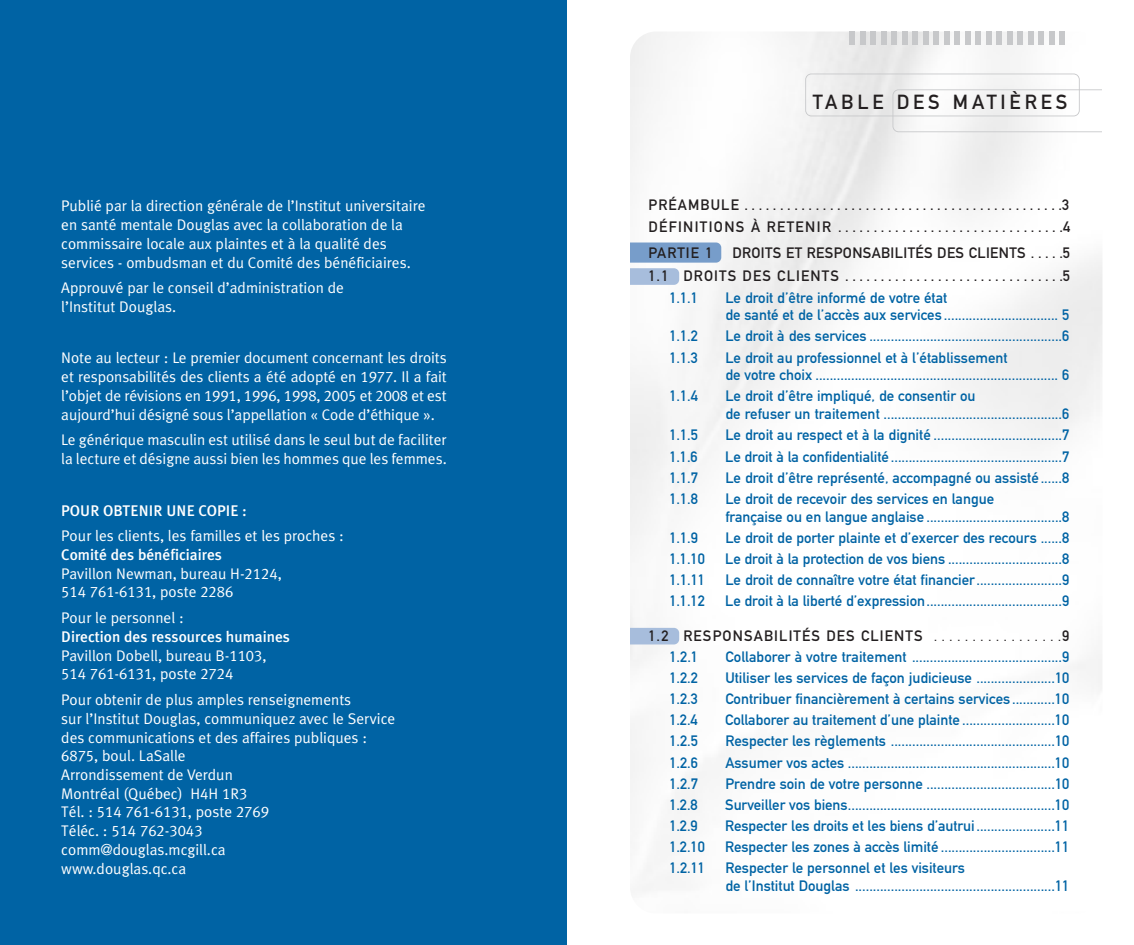
<style>
.page{position:relative;width:1134px;height:945px;background:#fff}
.page>*{position:absolute;margin:0;border:0;box-sizing:border-box;transform-origin:0 0}
.t1{font:20.12px "DIN Mittelschrift Alternate";letter-spacing:.19em;color:#231f20}
.t2{font:15.4px/18.7px "Meta Plus Normal";color:#fff}
.t3{font:15.4px/18.7px "Meta Plus Normal Caps";color:#fff}
.t4{font:500 15.4px "Meta Plus";color:#fff}
.t5{font:14.88px/17.7px "DIN Mittelschrift Alternate";color:#0063a4}
.t6{font:14.88px/22.1px "DIN Mittelschrift Alternate";letter-spacing:.075em;color:#231f20}
.t7{font:14.88px/23.8px "DIN Mittelschrift Alternate";letter-spacing:.025em;color:#231f20;text-align:right}
.s1{font-family:"Meta Plus Normal Caps"}
.s2{font-family:"Meta Plus Normal"}
.s3{font-size:12.25px}
.s4{color:#0063a4}
</style>
<div class="page">
<div style="left:0;top:0;width:567px;height:945px;background:#0063a4"></div>
<div style="left:850px;top:32px;width:5px;height:14px;background:#c7c8ca"></div>
<div style="left:860px;top:32px;width:6px;height:14px;background:#c7c8ca"></div>
<div style="left:871px;top:32px;width:5px;height:14px;background:#c7c8ca"></div>
<div style="left:881px;top:32px;width:6px;height:14px;background:#c7c8ca"></div>
<div style="left:892px;top:32px;width:5px;height:14px;background:#c7c8ca"></div>
<div style="left:902px;top:32px;width:6px;height:14px;background:#c7c8ca"></div>
<div style="left:913px;top:32px;width:5px;height:14px;background:#c7c8ca"></div>
<div style="left:923px;top:32px;width:6px;height:14px;background:#c7c8ca"></div>
<div style="left:934px;top:32px;width:5px;height:14px;background:#c7c8ca"></div>
<div style="left:944px;top:32px;width:6px;height:14px;background:#c7c8ca"></div>
<div style="left:955px;top:32px;width:5px;height:14px;background:#c7c8ca"></div>
<div style="left:965px;top:32px;width:6px;height:14px;background:#c7c8ca"></div>
<div style="left:976px;top:32px;width:5px;height:14px;background:#c7c8ca"></div>
<div style="left:986px;top:32px;width:6px;height:14px;background:#c7c8ca"></div>
<div style="left:997px;top:32px;width:5px;height:14px;background:#c7c8ca"></div>
<div style="left:1007px;top:32px;width:6px;height:14px;background:#c7c8ca"></div>
<div style="left:1018px;top:32px;width:5px;height:14px;background:#c7c8ca"></div>
<div style="left:1028px;top:32px;width:6px;height:14px;background:#c7c8ca"></div>
<div style="left:1039px;top:32px;width:5px;height:14px;background:#c7c8ca"></div>
<div style="left:1049px;top:32px;width:6px;height:14px;background:#c7c8ca"></div>
<div style="left:1060px;top:32px;width:5px;height:14px;background:#c7c8ca"></div>
<div style="left:805px;top:74px;width:275px;height:42px;border:2px solid #c7c8ca;border-radius:6px"></div>
<div style="left:892px;top:89px;width:236px;height:43px;border:2px solid #c7c8ca;border-radius:6px"></div>
<div style="left:1102px;top:68px;width:30px;height:96px;background:#fff"></div>
<div style="left:592px;top:243px;width:129px;height:20px;background:#779dca;border-radius:5px"></div>
<div style="left:596px;top:268px;width:83px;height:17px;background:#a7bddc;border-radius:5px"></div>
<div style="left:596px;top:628px;width:83px;height:16px;background:#a7bddc;border-radius:5px"></div>
<div style="left:586px;top:223px;width:44px;height:467px;background:#fff"></div>
<p class="t2" style="left:61px;top:198px;width:366px">Publié par la direction générale de l’Institut universitaire en santé mentale Douglas avec la collaboration de la commissaire locale aux plaintes et à la qualité des services - ombudsman et du Comité des bénéficiaires.</p>
<p class="t2" style="left:61px;top:280px;width:284px">Approuvé par le conseil d’administration de l’Institut Douglas.</p>
<p class="t2" style="left:61px;top:350px;width:387px;text-align:justify">Note au lecteur : Le premier document concernant les droits et responsabilités des clients a été adopté en <span class="s1">1977</span>. Il a fait l’objet de révisions en <span class="s1">1991, 1996, 1998</span>, <span class="s1">2005</span> et <span class="s1">2008</span> et est aujourd’hui désigné sous l’appellation « Code d’éthique ».</p>
<p class="t2" style="left:61px;top:432px;width:387px">Le générique masculin est utilisé dans le seul but de faciliter la lecture et désigne aussi bien les hommes que les femmes.</p>
<p class="t4" style="left:61px;top:504px;width:187px">POUR OBTENIR UNE COPIE :</p>
<p class="t2" style="left:61px;top:528px;width:284px">Pour les clients, les familles et les proches :</p>
<p class="t4" style="left:61px;top:549px;width:162px">Comité des bénéficiaires</p>
<p class="t2" style="left:61px;top:565px;width:222px">Pavillon Newman, bureau H-<span class="s1">2124</span>,</p>
<p class="t3" style="left:61px;top:583px;width:174px">514 761-6131<span class="s2">, poste</span> 2286</p>
<p class="t2" style="left:61px;top:610px;width:124px">Pour le personnel :</p>
<p class="t4" style="left:61px;top:631px;width:230px">Direction des ressources humaines</p>
<p class="t2" style="left:61px;top:647px;width:207px">Pavillon Dobell, bureau B-<span class="s1">1103</span>,</p>
<p class="t3" style="left:61px;top:665px;width:174px">514 761-6131<span class="s2">, poste</span> 2724</p>
<p class="t2" style="left:61px;top:692px;width:336px">Pour obtenir de plus amples renseignements<br>sur l’Institut Douglas, communiquez avec le Service des communications et des affaires publiques :<br><span class="s1">6875</span>, boul. LaSalle<br>Arrondissement de Verdun<br>Montréal (Québec) <span class="s1">H4H 1R3</span></p>
<p class="t3" style="left:61px;top:803px;width:209px"><span class="s2">Tél. :</span> 514 761-6131<span class="s2">, poste</span> 2769<br><span class="s2">Téléc. :</span> 514 762-3043</p>
<p class="t2" style="left:61px;top:841px;width:166px">comm@douglas.mcgill.ca www.douglas.qc.ca</p>
<h1 class="t1" style="left:813px;top:95px;width:256px">TABLE DES MATIÈRES</h1>
<p class="t6" style="left:648px;top:195px;width:423px">PRÉAMBULE . . . . . . . . . . . . . . . . . . . . . . . . . . . . . . . . . . . . . . . . . . . . .3<br>DÉFINITIONS À RETENIR . . . . . . . . . . . . . . . . . . . . . . . . . . . . . . . .4</p>
<p class="t6" style="left:648px;top:243px;width:66px">PARTIE 1</p>
<p class="t7" style="left:648px;top:242px;width:423px">DROITS ET RESPONSABILITÉS DES CLIENTS . . . . .5<br>1.1 DROITS DES CLIENTS . . . . . . . . . . . . . . . . . . . . . . . . . . . . . . .5</p>
<p class="t5" style="left:669px;top:290px;width:30px">1.1.1</p>
<p class="t5" style="left:725px;top:290px;width:345px">Le droit d’être informé de votre état<br>de santé et de l’accès aux services ................................ 5</p>
<p class="t5" style="left:669px;top:329px;width:30px">1.1.2</p>
<p class="t5" style="left:725px;top:329px;width:345px">Le droit à des services ......................................................6</p>
<p class="t5" style="left:669px;top:350px;width:30px">1.1.3</p>
<p class="t5" style="left:725px;top:350px;width:345px">Le droit au professionnel et à l’établissement<br>de votre choix .................................................................... 6</p>
<p class="t5" style="left:669px;top:389px;width:30px">1.1.4</p>
<p class="t5" style="left:725px;top:389px;width:345px">Le droit d’être impliqué, de consentir ou<br>de refuser un traitement ..................................................6</p>
<p class="t5" style="left:669px;top:428px;width:30px">1.1.5</p>
<p class="t5" style="left:725px;top:428px;width:345px">Le droit au respect et à la dignité ....................................7</p>
<p class="t5" style="left:669px;top:449px;width:30px">1.1.6</p>
<p class="t5" style="left:725px;top:449px;width:346px">Le droit à la confidentialité ................................................7</p>
<p class="t5" style="left:669px;top:470px;width:30px">1.1.7</p>
<p class="t5" style="left:725px;top:470px;width:345px">Le droit d’être représenté, accompagné ou assisté ......8</p>
<p class="t5" style="left:669px;top:491px;width:30px">1.1.8</p>
<p class="t5" style="left:725px;top:491px;width:345px">Le droit de recevoir des services en langue<br>française ou en langue anglaise ......................................8</p>
<p class="t5" style="left:669px;top:530px;width:30px">1.1.9</p>
<p class="t5" style="left:725px;top:530px;width:345px">Le droit de porter plainte et d’exercer des recours ......8</p>
<p class="t5" style="left:669px;top:551px;width:37px">1.1.10</p>
<p class="t5" style="left:725px;top:551px;width:346px">Le droit à la protection de vos biens ................................8</p>
<p class="t5" style="left:669px;top:572px;width:37px">1.1.11</p>
<p class="t5" style="left:725px;top:572px;width:345px">Le droit de connaître votre état financier........................9</p>
<p class="t5" style="left:669px;top:594px;width:37px">1.1.12</p>
<p class="t5" style="left:725px;top:594px;width:346px">Le droit à la liberté d’expression......................................9</p>
<p class="t6" style="left:669px;top:626px;width:401px;line-height:21.2px;text-indent:-21px">1.2 RESPONSABILITÉS DES CLIENTS <span class="s3">. . . . . . . . . . . . . . . . .</span>9<br><span class="s4">1.2.1</span></p>
<p class="t5" style="left:726px;top:649px;width:345px">Collaborer à votre traitement ..........................................9</p>
<p class="t5" style="left:669px;top:670px;width:30px">1.2.2</p>
<p class="t5" style="left:725px;top:670px;width:345px">Utiliser les services de façon judicieuse ......................10</p>
<p class="t5" style="left:669px;top:691px;width:30px">1.2.3</p>
<p class="t5" style="left:725px;top:691px;width:345px">Contribuer financièrement à certains services ............10</p>
<p class="t5" style="left:669px;top:713px;width:30px">1.2.4</p>
<p class="t5" style="left:725px;top:713px;width:346px">Collaborer au traitement d’une plainte ..........................10</p>
<p class="t5" style="left:669px;top:734px;width:30px">1.2.5</p>
<p class="t5" style="left:725px;top:734px;width:345px">Respecter les règlements ..............................................10</p>
<p class="t5" style="left:669px;top:755px;width:30px">1.2.6</p>
<p class="t5" style="left:725px;top:755px;width:345px">Assumer vos actes ..........................................................10</p>
<p class="t5" style="left:669px;top:776px;width:30px">1.2.7</p>
<p class="t5" style="left:725px;top:776px;width:345px">Prendre soin de votre personne ....................................10</p>
<p class="t5" style="left:669px;top:797px;width:30px">1.2.8</p>
<p class="t5" style="left:725px;top:797px;width:346px">Surveiller vos biens..........................................................10</p>
<p class="t5" style="left:669px;top:819px;width:30px">1.2.9</p>
<p class="t5" style="left:725px;top:819px;width:346px">Respecter les droits et les biens d’autrui ......................11</p>
<p class="t5" style="left:669px;top:840px;width:37px">1.2.10</p>
<p class="t5" style="left:725px;top:840px;width:346px">Respecter les zones à accès limité ................................11</p>
<p class="t5" style="left:669px;top:861px;width:37px">1.2.11</p>
<p class="t5" style="left:725px;top:861px;width:345px">Respecter le personnel et les visiteurs<br>de l’Institut Douglas ........................................................11</p>
</div>
